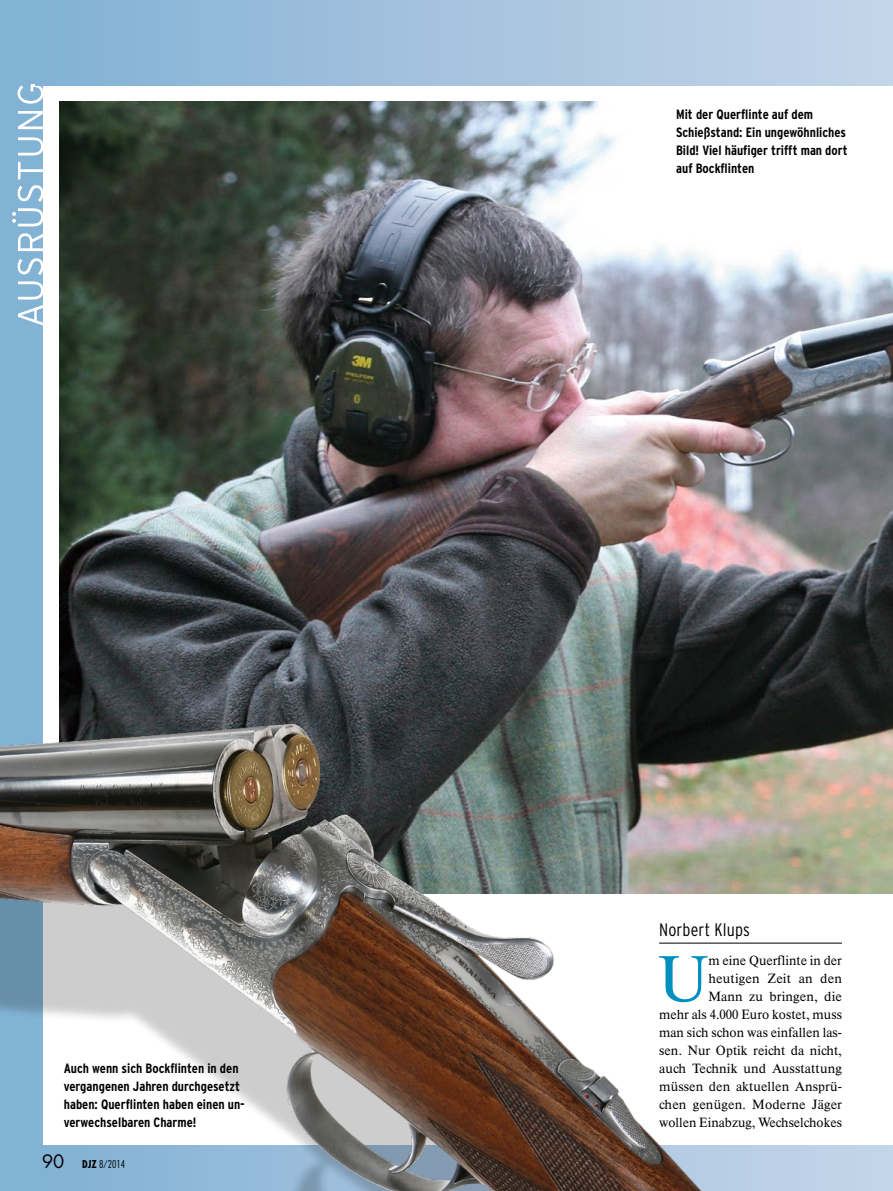
<style>
.page{position:relative;width:893px;height:1191px;background:#fff}
.page>*{position:absolute;margin:0;border:0;box-sizing:border-box;transform-origin:0 0}
.Ausrüstung__Text_Ini{font:500 64.2px "Parey Times BQ";color:#0090c0}
.Ausrüstung__Autorenz{font:300 condensed 18px "Parey Interstate";letter-spacing:.01em;color:#000}
.Ausrüstung__Bildunte{font:700 condensed 13.5px/18px "Parey Interstate";color:#000}
.Ausrüstung__Text_Ini-2{font:500 13.2px/18px "Parey Times BQ";letter-spacing:.005em;color:#000;text-align:right}
.t1{font:10.5px "Parey Futura Std Con Lig";color:#000}
.s1{font-family:"Parey Futura";font-size:18px}
.s2{font-family:"Parey Futura";font-weight:700;font-stretch:condensed}
</style>
<div class="page">
<div style="left:35px;top:0;width:858px;height:85px;background:linear-gradient(to right,#84b1d4,#c5d5e9)"></div>
<svg style="left:0;top:0;width:43px;height:644px;background:#89b6d6"></svg>
<div style="left:39px;top:1145px;width:854px;height:46px;background:#bed3e7"></div>
<img style="left:60px;top:101px;width:833px;height:792px">
<hr style="left:659px;top:942px;width:183px;height:1px;background:#000">
<div style="left:0;top:826px;width:738px;height:365px;background:#000;opacity:.2"></div>
<img style="left:0;top:644px;width:719px;height:547px">
<p class="Ausrüstung__Bildunte" style="left:64px;top:1059px;width:183px">Auch wenn sich Bockflinten in den vergangenen Jahren durchgesetzt haben: Querflinten haben einen un&shy;verwechselbaren Charme!</p>
<p class="t1" style="left:42px;top:1157px;width:85px"><span class="s1">90</span> <span class="s2">DJZ</span> 8/2014</p>
<p class="Ausrüstung__Bildunte" style="left:676px;top:105px;width:173px">Mit der Querflinte auf dem<br>Schießstand: Ein ungewöhnliches<br>Bild! Viel häufiger trifft man dort auf Bockflinten</p>
<p class="Ausrüstung__Autorenz" style="left:659px;top:920px;width:92px">Norbert Klups</p>
<p class="Ausrüstung__Text_Ini" style="left:659px;top:941px;width:51px">U</p>
<p class="Ausrüstung__Text_Ini-2" style="left:659px;top:952px;width:184px">m eine Querflinte in der heutigen Zeit an den<br>Mann zu bringen, die<br>mehr als 4.000 Euro kostet, muss man sich schon was einfallen las&shy;sen. Nur Optik reicht da nicht, auch Technik und Ausstattung müssen den aktuellen Ansprü&shy;chen genügen. Moderne Jäger wollen Einabzug, Wechselchokes</p>
</div>
